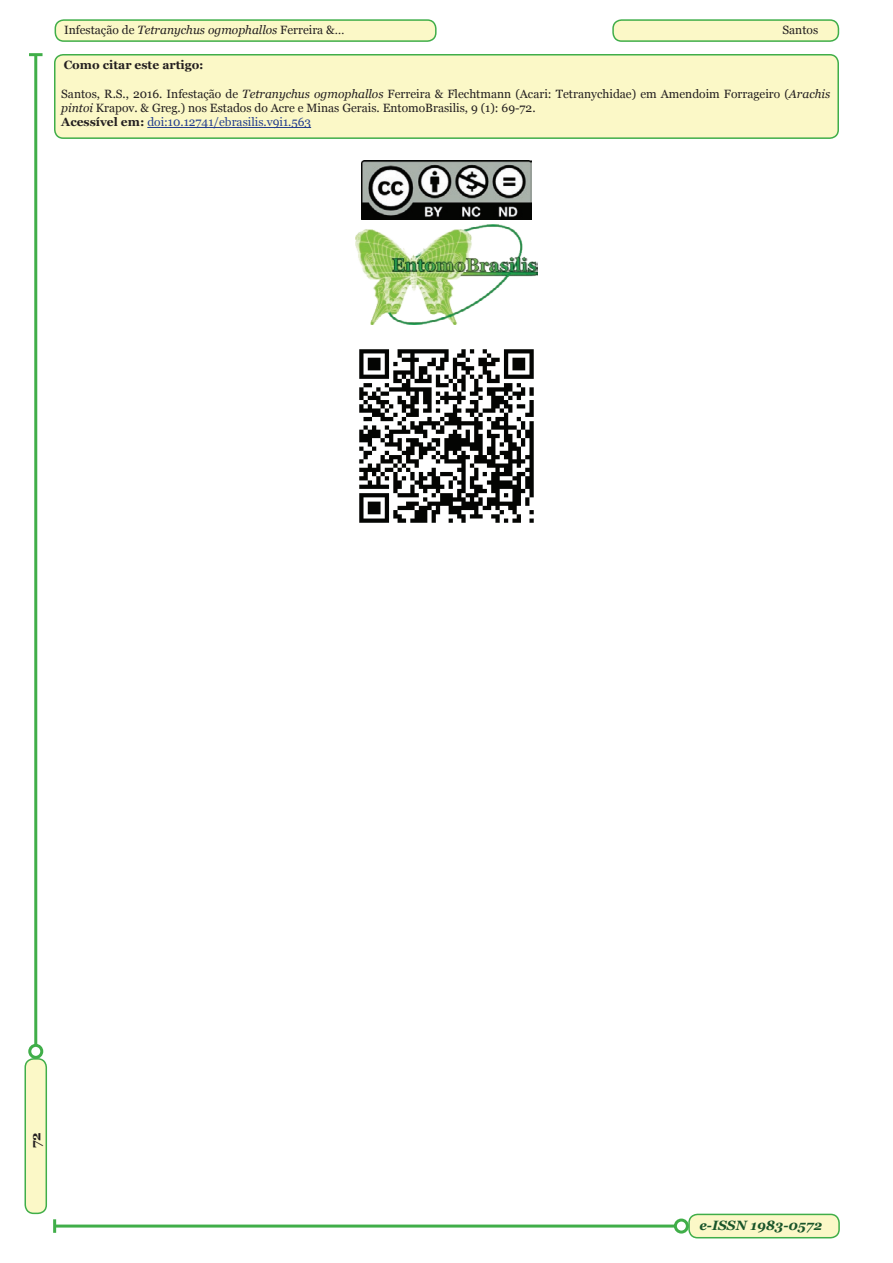
<style>
.page{position:relative;width:893px;height:1263px;background:#fff}
.page>*{position:absolute;margin:0;border:0;box-sizing:border-box;transform-origin:0 0}
.t1{font:italic 700 13.5px "Georgia";color:#19552a}
.t2{font:700 13.5px "Georgia";color:#231f20}
.t3{font:12px/14.4px "Georgia";color:#231f20}
.t4{font:700 12px "Georgia";color:#231f20}
.s1{font-style:italic}
.s2{font-weight:700}
.s3{color:#253f8e}
</style>
<div class="page">
<div style="left:25px;top:1059px;width:21px;height:154px;background:#fbf8c7;border-radius:9px"></div>
<div style="left:25px;top:1058px;width:22px;height:156px;border:2px solid #40ae49;border-radius:9px"></div>
<div style="left:55px;top:20px;width:381px;height:21px;background:#fbf8c7;border-radius:9px"></div>
<div style="left:55px;top:19px;width:382px;height:23px;border:2px solid #40ae49;border-radius:9px"></div>
<div style="left:613px;top:20px;width:225px;height:21px;background:#fbf8c7;border-radius:9px"></div>
<div style="left:612px;top:19px;width:227px;height:23px;border:2px solid #40ae49;border-radius:9px"></div>
<div style="left:689px;top:1214px;width:150px;height:24px;background:#fbf8c7;border-radius:9px"></div>
<div style="left:688px;top:1214px;width:152px;height:24px;border:2px solid #40ae49;border-radius:9px"></div>
<hr style="left:34px;top:55px;width:3px;height:990px;background:#40ae49">
<div style="left:28px;top:1044px;width:15px;height:15px;border:3px solid #40ae49;border-radius:50%"></div>
<hr style="left:29px;top:53px;width:14px;height:3px;background:#40ae49">
<hr style="left:55px;top:1224px;width:620px;height:3px;background:#40ae49">
<hr style="left:53px;top:1219px;width:3px;height:14px;background:#40ae49">
<div style="left:674px;top:1218px;width:15px;height:15px;border:3px solid #40ae49;border-radius:50%"></div>
<img style="left:359px;top:349px;width:175px;height:174px">
<div style="left:55px;top:55px;width:783px;height:83px;background:#fbf8c7;border-radius:9px"></div>
<hr style="left:147px;top:127px;width:164px;height:1px;background:#253f8e">
<div style="left:54px;top:54px;width:785px;height:85px;border:2px solid #40ae49;border-radius:9px"></div>
<img style="left:355px;top:225px;width:183px;height:99px">
<img style="left:361px;top:160px;width:170px;height:60px">
<p class="t3" style="left:64px;top:23px;width:282px">Infestação de <span class="s1">Tetranychus ogmophallos</span> Ferreira &amp;…</p>
<p class="t3" style="left:782px;top:23px;width:37px">Santos</p>
<p class="t4" style="left:64px;top:57px;width:141px">Como citar este artigo:</p>
<p class="t3" style="left:61px;top:87px;width:770px">Santos, R.S., 2016. Infestação de <span class="s1">Tetranychus ogmophallos</span> Ferreira &amp; Flechtmann (Acari: Tetranychidae) em Amendoim Forrageiro (<span class="s1">Arachis pintoi</span> Krapov. &amp; Greg.) nos Estados do Acre e Minas Gerais. EntomoBrasilis, 9 (1): 69-72.<br><span class="s2">Acessível em:</span> <span class="s3">doi:10.12741/ebrasilis.v9i1.563</span></p>
<p class="t2" style="left:27px;top:1148px;width:17px;rotate:-90deg">72</p>
<p class="t1" style="left:699px;top:1216px;width:124px">e-ISSN 1983-0572</p>
</div>
